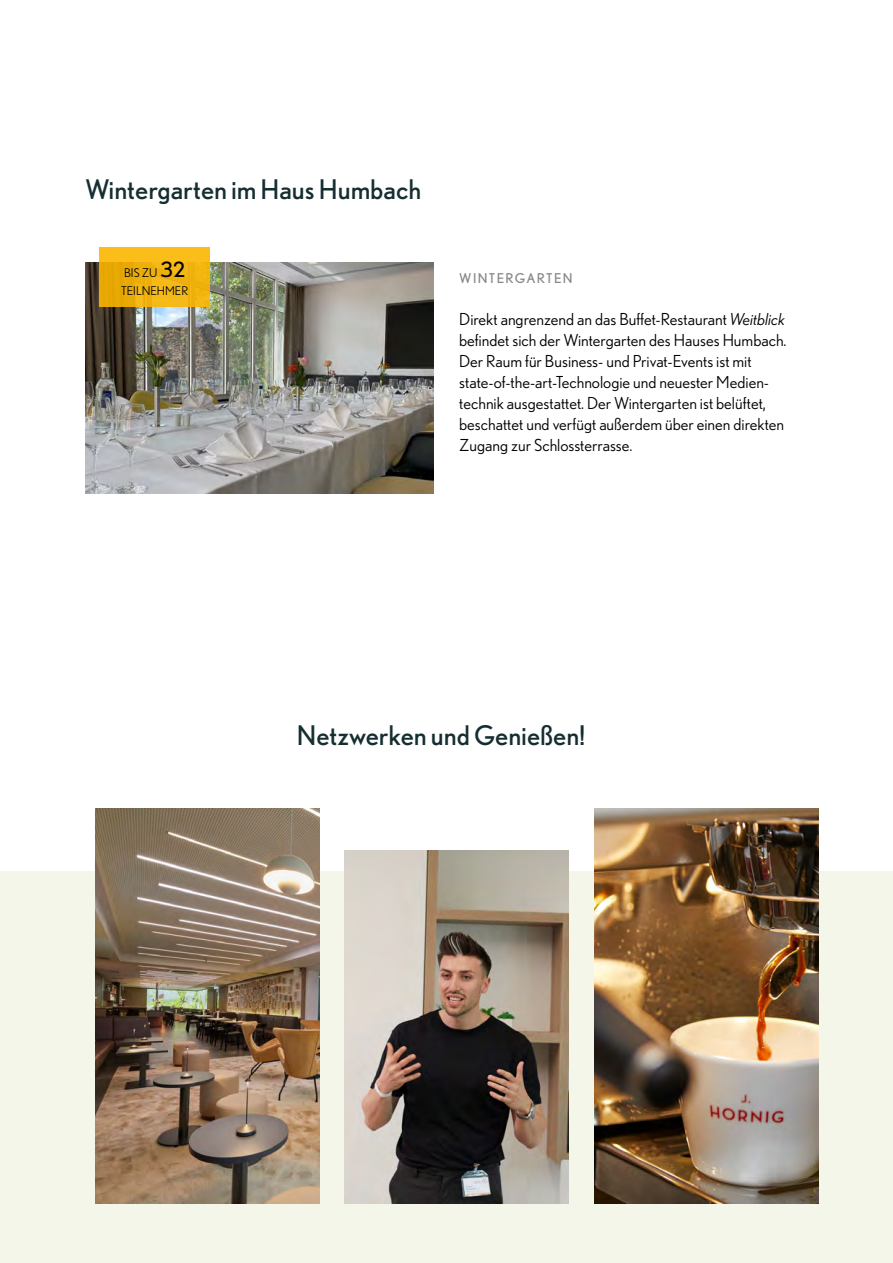
<style>
.page{position:relative;width:893px;height:1263px;background:#fff}
.page>*{position:absolute;margin:0;border:0;box-sizing:border-box;transform-origin:0 0}
.t1{font:27px "Nobel";color:#152e31}
.t2{font:16.5px/21px "Nobel";color:#000}
.t3{font:13.5px "Nobel";letter-spacing:.1em;color:#878988}
.t4{font:12px/18px "Nobel";color:#000}
.s1{font-size:21px}
.s2{font-style:italic}
</style>
<div class="page">
<img style="left:85px;top:262px;width:349px;height:231px">
<svg style="left:100px;top:248px;width:110px;height:59px;background:#f1b310"></svg>
<div style="left:0;top:871px;width:893px;height:392px;background:#f4f6ea"></div>
<img style="left:345px;top:850px;width:224px;height:353px">
<img style="left:594px;top:808px;width:224px;height:395px">
<img style="left:95px;top:808px;width:224px;height:395px">
<h1 class="t1" style="left:85px;top:174px;width:338px">Wintergarten im Haus Humbach</h1>
<p class="t4" style="left:121px;top:263px;width:69px">BIS ZU <span class="s1">32<br></span>TEILNEHMER</p>
<p class="t3" style="left:459px;top:271px;width:115px">WINTERGARTEN</p>
<p class="t2" style="left:459px;top:309px;width:329px">Direkt angrenzend an das Buffet-Restaurant <span class="s2">Weitblick </span>befindet sich der Wintergarten des Hauses Humbach.<br>Der Raum für Business- und Privat-Events ist mit state-of-the-art-Technologie und neuester Medien&shy;technik ausgestattet. Der Wintergarten ist belüftet, beschattet und verfügt außerdem über einen direkten Zugang zur Schlossterrasse.</p>
<h1 class="t1" style="left:297px;top:720px;width:290px">Netzwerken und Genießen!</h1>
</div>
